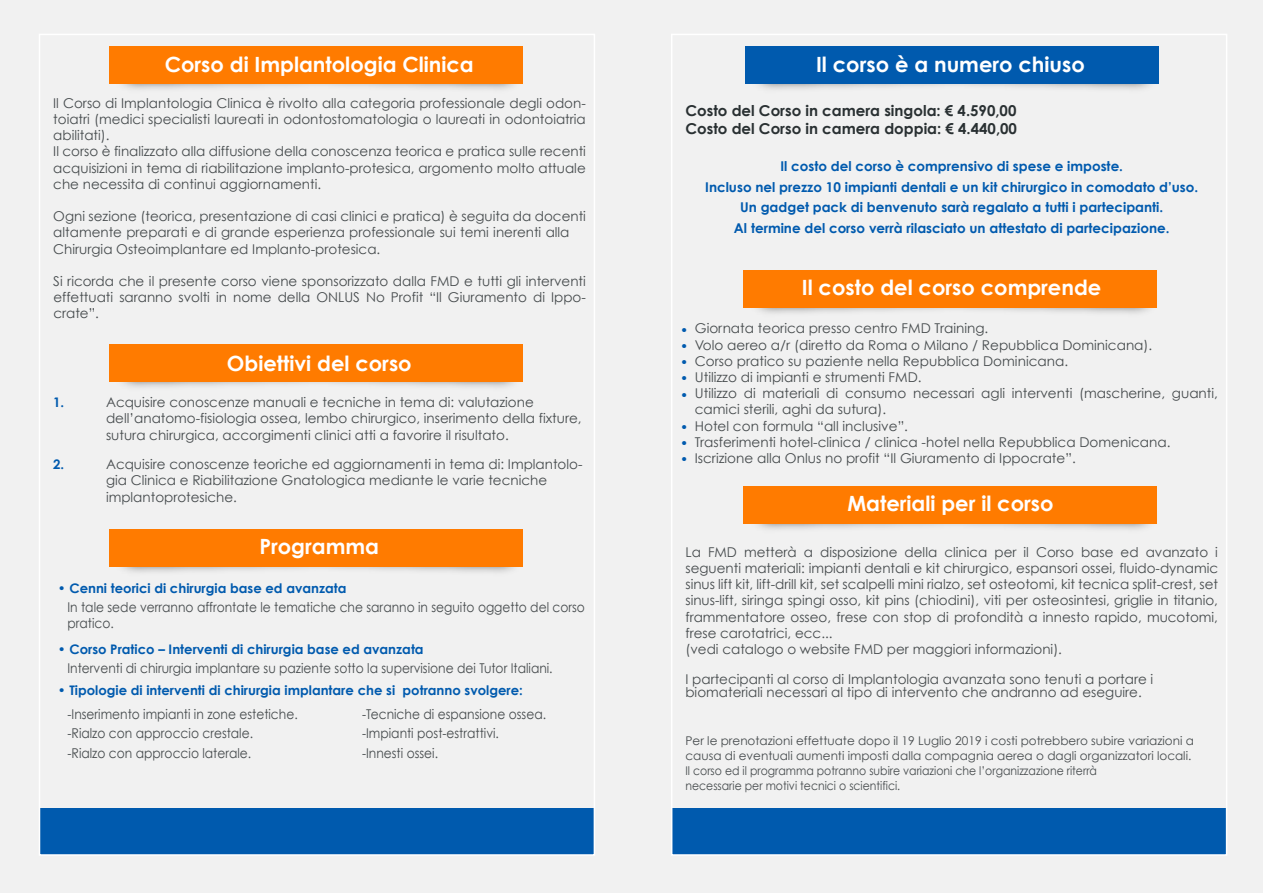
<style>
.page{position:relative;width:1263px;height:893px;background:#fff}
.page>*{position:absolute;margin:0;border:0;box-sizing:border-box;transform-origin:0 0}
.t1{font:700 21px "Century Gothic";color:#fff}
.t2{font:700 15px/18px "Century Gothic";color:#293032}
.t3{font:13.5px/16.2px "Century Gothic";color:#454a4c}
.t4{font:13.5px/16.2px "Century Gothic";color:#454a4c;scale:.91 1}
.t5{font:700 13.5px/20.5px "Century Gothic";color:#005aae;text-align:center}
.t6{font:13.5px/16.2px "Century Gothic";color:#005aae;text-align:justify}
.t7{font:700 13.2px "Century Gothic";color:#005aae}
.t8{font:12px/15px "Century Gothic";color:#454a4c}
</style>
<div class="page">
<div style="left:631px;top:0;width:632px;height:893px;background:#f1f1f1"></div>
<div style="left:0;top:0;width:632px;height:893px;background:#f1f1f1"></div>
<img style="left:122px;top:54px;width:401px;height:36px">
<div style="left:109px;top:47px;width:413px;height:37px;background:#ff7b00"></div>
<img style="left:758px;top:54px;width:401px;height:36px">
<div style="left:745px;top:47px;width:413px;height:37px;background:#005aae"></div>
<img style="left:109px;top:352px;width:414px;height:36px">
<div style="left:109px;top:344px;width:413px;height:37px;background:#ff7b00"></div>
<img style="left:743px;top:279px;width:407px;height:35px">
<div style="left:744px;top:271px;width:413px;height:37px;background:#ff7b00"></div>
<img style="left:743px;top:495px;width:407px;height:35px">
<div style="left:744px;top:487px;width:413px;height:37px;background:#ff7b00"></div>
<img style="left:122px;top:537px;width:401px;height:36px">
<div style="left:109px;top:530px;width:413px;height:37px;background:#ff7b00"></div>
<div style="left:39px;top:808px;width:555px;height:47px;background:#005aae"></div>
<div style="left:672px;top:808px;width:554px;height:47px;background:#005aae"></div>
<h1 class="t1" style="left:165px;top:49px;width:311px">Corso di Implantologia Clinica</h1>
<p class="t3" style="left:53px;top:95px;width:534px">Il Corso di Implantologia Clinica è rivolto alla categoria professionale degli odon&shy;toiatri (medici specialisti laureati in odontostomatologia o laureati in odontoiatria abilitati).<br>Il corso è finalizzato alla diffusione della conoscenza teorica e pratica sulle recenti acquisizioni in tema di riabilitazione implanto-protesica, argomento molto attuale che necessita di continui aggiornamenti.</p>
<p class="t3" style="left:53px;top:208px;width:534px">Ogni sezione (teorica, presentazione di casi clinici e pratica) è seguita da docenti altamente preparati e di grande esperienza professionale sui temi inerenti alla<br>Chirurgia Osteoimplantare ed Implanto-protesica.</p>
<p class="t3" style="left:53px;top:273px;width:534px;text-align:justify">Si ricorda che il presente corso viene sponsorizzato dalla FMD e tutti gli interventi effettuati saranno svolti in nome della ONLUS No Profit “Il Giuramento di Ippo&shy;crate”.</p>
<h1 class="t1" style="left:227px;top:347px;width:186px">Obiettivi del corso</h1>
<p class="t7" style="left:53px;top:392px;width:13px">1.</p>
<p class="t3" style="left:106px;top:394px;width:477px">Acquisire conoscenze manuali e tecniche in tema di: valutazione dell’anatomo-fisiologia ossea, lembo chirurgico, inserimento della fixture, sutura chirurgica, accorgimenti clinici atti a favorire il risultato.</p>
<p class="t7" style="left:53px;top:454px;width:13px">2.</p>
<p class="t3" style="left:106px;top:456px;width:478px">Acquisire conoscenze teoriche ed aggiornamenti in tema di: Implantolo&shy;gia Clinica e Riabilitazione Gnatologica mediante le varie tecniche implantoprotesiche.</p>
<h1 class="t1" style="left:259px;top:531px;width:121px">Programma</h1>
<p class="t7" style="left:58px;top:578px;width:290px">• Cenni teorici di chirurgia base ed avanzata</p>
<p class="t4" style="left:68px;top:598px;width:570px">In tale sede verranno affrontate le tematiche che saranno in seguito oggetto del corso pratico.</p>
<p class="t7" style="left:58px;top:639px;width:367px">• Corso Pratico – Interventi di chirurgia base ed avanzata</p>
<p class="t7" style="left:58px;top:680px;width:467px">• Tipologie di interventi di chirurgia implantare che si potranno svolgere:</p>
<p class="t4" style="left:68px;top:660px;width:535px">Interventi di chirurgia implantare su paziente sotto la supervisione dei Tutor Italiani.</p>
<p class="t4" style="left:68px;top:706px;width:254px">-Inserimento impianti in zone estetiche.</p>
<p class="t4" style="left:362px;top:706px;width:204px">-Tecniche di espansione ossea.</p>
<p class="t4" style="left:68px;top:725px;width:205px">-Rialzo con approccio crestale.</p>
<p class="t4" style="left:362px;top:725px;width:152px">-Impianti post-estrattivi.</p>
<p class="t4" style="left:68px;top:745px;width:203px">-Rialzo con approccio laterale.</p>
<p class="t4" style="left:362px;top:745px;width:85px">-Innesti ossei.</p>
<h1 class="t1" style="left:816px;top:49px;width:270px">Il corso è a numero chiuso</h1>
<p class="t2" style="left:685px;top:101px;width:333px">Costo del Corso in camera singola: € 4.590,00<br>Costo del Corso in camera doppia: € 4.440,00</p>
<p class="t5" style="left:705px;top:155px;width:495px">Il costo del corso è comprensivo di spese e imposte.<br>Incluso nel prezzo 10 impianti dentali e un kit chirurgico in comodato d’uso.<br>Un gadget pack di benvenuto sarà regalato a tutti i partecipanti.<br>Al termine del corso verrà rilasciato un attestato di partecipazione.</p>
<h1 class="t1" style="left:802px;top:272px;width:301px">Il costo del corso comprende</h1>
<p class="t6" style="left:680px;top:322px;width:10px">• • • • •</p>
<p class="t6" style="left:680px;top:419px;width:10px">• • •</p>
<p class="t3" style="left:695px;top:320px;width:525px">Giornata teorica presso centro FMD Training.<br>Volo aereo a/r (diretto da Roma o Milano / Repubblica Dominicana).<br>Corso pratico su paziente nella Repubblica Dominicana.<br>Utilizzo di impianti e strumenti FMD.<br>Utilizzo di materiali di consumo necessari agli interventi (mascherine, guanti, camici sterili, aghi da sutura).<br>Hotel con formula “all inclusive”.<br>Trasferimenti hotel-clinica / clinica -hotel nella Repubblica Domenicana.<br>Iscrizione alla Onlus no profit “Il Giuramento di Ippocrate”.</p>
<h1 class="t1" style="left:847px;top:488px;width:208px">Materiali per il corso</h1>
<p class="t3" style="left:685px;top:544px;width:534px">La FMD metterà a disposizione della clinica per il Corso base ed avanzato i seguenti materiali: impianti dentali e kit chirurgico, espansori ossei, fluido-dynamic sinus lift kit, lift-drill kit, set scalpelli mini rialzo, set osteotomi, kit tecnica split-crest, set sinus-lift, siringa spingi osso, kit pins (chiodini), viti per osteosintesi, griglie in titanio, frammentatore osseo, frese con stop di profondità a innesto rapido, mucotomi, frese carotatrici, ecc...<br>(vedi catalogo o website FMD per maggiori informazioni).</p>
<p class="t3" style="left:685px;top:672px;width:469px;line-height:13.5px">I partecipanti al corso di Implantologia avanzata sono tenuti a portare i biomateriali necessari al tipo di intervento che andranno ad eseguire.</p>
<p class="t8" style="left:685px;top:732px;width:510px">Per le prenotazioni effettuate dopo il 19 Luglio 2019 i costi potrebbero subire variazioni a causa di eventuali aumenti imposti dalla compagnia aerea o dagli organizzatori locali.<br>Il corso ed il programma potranno subire variazioni che l’organizzazione riterrà<br>necessarie per motivi tecnici o scientifici.</p>
</div>
